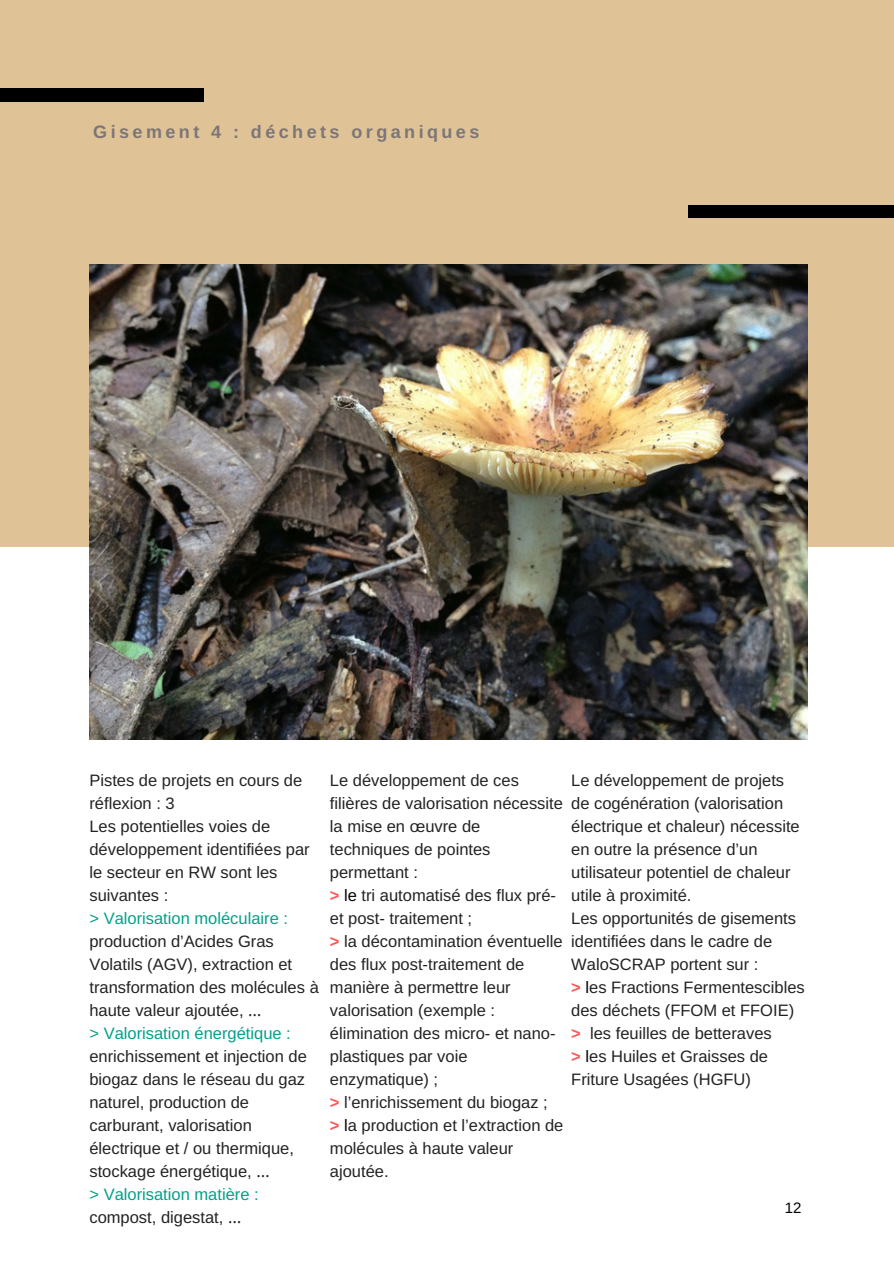
<style>
.page{position:relative;width:894px;height:1264px;background:#fff}
.page>*{position:absolute;margin:0;border:0;box-sizing:border-box;transform-origin:0 0}
.t1{font:700 18px "Arimo";letter-spacing:.19em;color:#7c7676}
.t2{font:16.5px/23px "Arimo";color:#222}
.t3{font:16.5px "Arimo";color:#00a088}
.t4{font:15px "Arimo";color:#000}
.s1{font-family:"Noto Sans Gurmukhi"}
.s2{color:#00a088}
.s3{font-weight:700;color:#ff5757}
.s4{color:#000}
</style>
<div class="page">
<div style="left:0;top:0;width:893px;height:546px;background:#dfc296"></div>
<img style="left:89px;top:264px;width:718px;height:475px">
<div style="left:0;top:89px;width:203px;height:12px;background:#000"></div>
<div style="left:688px;top:205px;width:205px;height:12px;background:#000"></div>
<p class="t1" style="left:93px;top:122px;width:387px">Gisement 4 : déchets organiques</p>
<p class="t2" style="left:89px;top:768px;width:222px">Pistes de projets en cours de réflexion : 3<br>Les potentielles voies de développement identifiées par le secteur en RW sont les suivantes :</p>
<p class="t3" style="left:89px;top:908px;width:200px">&gt; Valorisation moléculaire :</p>
<p class="t2" style="left:89px;top:929px;width:231px">production d’Acides Gras<br>Volatils (AGV), extraction et transformation des molécules à haute valeur ajoutée, <span class="s1">…<br></span><span class="s2">&gt; Valorisation énergétique :</span></p>
<p class="t2" style="left:89px;top:1044px;width:219px">enrichissement et injection de biogaz dans le réseau du gaz naturel, production de carburant, valorisation électrique et / ou thermique, stockage énergétique, <span class="s1">…<br></span><span class="s2">&gt; Valorisation matière : </span>compost, digestat, <span class="s1">…</span></p>
<p class="t2" style="left:330px;top:768px;width:235px">Le développement de ces filières de valorisation nécessite la mise en œuvre de techniques de pointes permettant :<br><span class="s3">&gt;</span> <span class="s4">le</span> tri automatisé des flux pré&shy;et post- traitement ;<br><span class="s3">&gt;</span> la décontamination éventuelle des flux post-traitement de manière à permettre leur valorisation (exemple : élimination des micro- et nano&shy;plastiques par voie enzymatique) ;<br><span class="s3">&gt;</span> l’enrichissement du biogaz ;<br><span class="s3">&gt;</span> <span class="s4">l</span>a production et l’extraction de molécules à haute valeur ajoutée.</p>
<p class="t2" style="left:571px;top:768px;width:235px">Le développement de projets de cogénération (valorisation électrique et chaleur) nécessite en outre la présence d’un utilisateur potentiel de chaleur utile à proximité.<br>Les opportunités de gisements identifiées dans le cadre de<br>WaloSCRAP portent sur :<br><span class="s3">&gt;</span> <span class="s4">l</span>es Fractions Fermentescibles des déchets (FFOM et FFOIE) <span class="s3">&gt;</span> les feuilles de betteraves<br><span class="s3">&gt;</span> <span class="s4">l</span>es Huiles et Graisses de<br>Friture Usagées (HGFU)</p>
<p class="t4" style="left:784px;top:1199px;width:18px">12</p>
</div>
